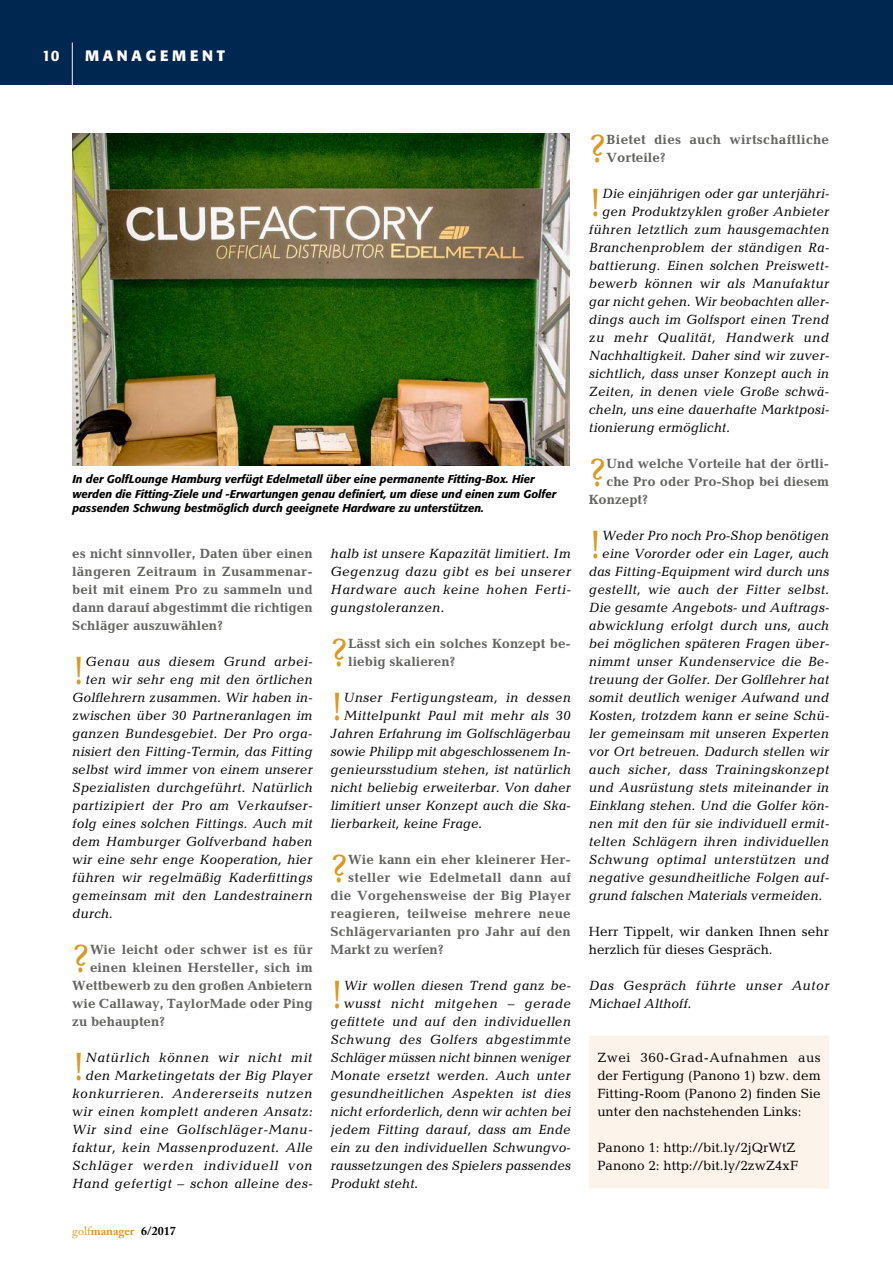
<style>
.page{position:relative;width:893px;height:1263px;background:#fff}
.page>*{position:absolute;margin:0;border:0;box-sizing:border-box;transform-origin:0 0}
.t1{font:39.9px "Candida";color:#dc9923}
.t2{font:700 15px "Formata";letter-spacing:.25em;color:#fff}
.t3{font:500 15px "Formata";color:#fff}
.t4{font:italic 13.5px/18px "Candida";letter-spacing:.01em;color:#000;text-align:right}
.t5{font:700 13.5px/18px "Candida";color:#636362;text-align:justify}
.t6{font:13.5px/18px "Candida";color:#000}
.t7{font:italic 13.5px/18px "Candida";letter-spacing:.03em;color:#000}
.t8{font:700 13.5px "Candida";letter-spacing:.02em;color:#636362}
.t9{font:700 13.5px/18px "Candida";letter-spacing:.025em;color:#636362}
.t10{font:700 12px "Adobe Caslon Pro";color:#dc9923}
.t11{font:italic 500 11.25px/14.4px "Formata";color:#000}
.s1{font-weight:400}
.s2{color:#000}
</style>
<div class="page">
<div style="left:0;top:0;width:893px;height:85px;background:#002750"></div>
<hr style="left:72px;top:43px;width:1px;height:42px;background:#fff">
<div style="left:589px;top:1035px;width:240px;height:153px;background:#fcf4ea"></div>
<img style="left:72px;top:133px;width:498px;height:332px">
<p class="t3" style="left:42px;top:46px;width:19px">10</p>
<p class="t2" style="left:85px;top:46px;width:142px">MANAGEMENT</p>
<p class="t11" style="left:72px;top:472px;width:485px">In der GolfLounge Hamburg verfügt Edelmetall über eine permanente Fitting-Box. Hier werden die Fitting-Ziele und -Erwartungen genau definiert, um diese und einen zum Golfer passenden Schwung bestmöglich durch geeignete Hardware zu unterstützen.</p>
<p class="t5" style="left:72px;top:544px;width:242px">es nicht sinnvoller, Daten über einen längeren Zeitraum in Zusammenar&shy;beit mit einem Pro zu sammeln und dann darauf abgestimmt die richtigen Schläger auszuwählen?</p>
<h1 class="t1" style="left:72px;top:648px;width:15px">!</h1>
<p class="t4" style="left:86px;top:652px;width:229px">Genau aus diesem Grund arbei-</p>
<p class="t4" style="left:86px;top:670px;width:229px">ten wir sehr eng mit den örtlichen</p>
<p class="t4" style="left:72px;top:688px;width:242px">Golflehrern zusammen. Wir haben in-</p>
<p class="t4" style="left:72px;top:706px;width:242px">zwischen über 30 Partneranlagen im</p>
<p class="t4" style="left:72px;top:724px;width:242px">ganzen Bundesgebiet. Der Pro orga-</p>
<p class="t4" style="left:72px;top:742px;width:242px">nisiert den Fitting-Termin, das Fitting</p>
<p class="t4" style="left:72px;top:760px;width:242px">selbst wird immer von einem unserer</p>
<p class="t4" style="left:72px;top:778px;width:242px">Spezialisten durchgeführt. Natürlich</p>
<p class="t4" style="left:72px;top:796px;width:242px">partizipiert der Pro am Verkaufser-</p>
<p class="t4" style="left:72px;top:814px;width:242px">folg eines solchen Fittings. Auch mit</p>
<p class="t4" style="left:72px;top:832px;width:242px">dem Hamburger Golfverband haben</p>
<p class="t4" style="left:72px;top:850px;width:242px">wir eine sehr enge Kooperation, hier</p>
<p class="t4" style="left:72px;top:868px;width:242px">führen wir regelmäßig Kaderfittings</p>
<p class="t4" style="left:72px;top:886px;width:242px">gemeinsam mit den Landestrainern</p>
<p class="t4" style="left:72px;top:904px;width:42px">durch.</p>
<h1 class="t1" style="left:72px;top:936px;width:19px">?</h1>
<p class="t5" style="left:90px;top:940px;width:224px">Wie leicht oder schwer ist es für</p>
<p class="t5" style="left:90px;top:958px;width:224px">einen kleinen Hersteller, sich im</p>
<p class="t5" style="left:72px;top:976px;width:242px">Wettbewerb zu den großen Anbietern</p>
<p class="t5" style="left:72px;top:994px;width:242px">wie Callaway, TaylorMade oder Ping</p>
<p class="t5" style="left:72px;top:1012px;width:95px">zu behaupten?</p>
<h1 class="t1" style="left:72px;top:1044px;width:15px">!</h1>
<p class="t4" style="left:72px;top:1048px;width:242px">Natürlich können wir nicht mit den Marketingetats der Big Player konkurrieren. Andererseits nutzen wir einen komplett anderen Ansatz:<br>Wir sind eine Golfschläger-Manu&shy;faktur, kein Massenproduzent. Alle Schläger werden individuell von Hand gefertigt – schon alleine des-</p>
<p class="t10" style="left:72px;top:1224px;width:105px"><span class="s1">golf</span>manager <span class="s2">6/2017</span></p>
<p class="t4" style="left:331px;top:544px;width:242px;text-align:justify">halb ist unsere Kapazität limitiert. Im Gegenzug dazu gibt es bei unserer Hardware auch keine hohen Ferti&shy;gungstoleranzen.</p>
<h1 class="t1" style="left:331px;top:630px;width:19px">?</h1>
<p class="t5" style="left:348px;top:634px;width:224px">Lässt sich ein solches Konzept be&shy;liebig skalieren?</p>
<h1 class="t1" style="left:331px;top:684px;width:15px">!</h1>
<p class="t4" style="left:344px;top:688px;width:228px">Unser Fertigungsteam, in dessen</p>
<p class="t4" style="left:344px;top:706px;width:228px">Mittelpunkt Paul mit mehr als 30</p>
<p class="t4" style="left:331px;top:724px;width:242px">Jahren Erfahrung im Golfschlägerbau</p>
<p class="t4" style="left:331px;top:742px;width:242px">sowie Philipp mit abgeschlossenem In-</p>
<p class="t4" style="left:331px;top:760px;width:242px">genieursstudium stehen, ist natürlich</p>
<p class="t4" style="left:331px;top:778px;width:242px">nicht beliebig erweiterbar. Von daher</p>
<p class="t4" style="left:331px;top:796px;width:242px">limitiert unser Konzept auch die Ska-</p>
<p class="t4" style="left:331px;top:814px;width:153px">lierbarkeit, keine Frage.</p>
<h1 class="t1" style="left:331px;top:846px;width:19px">?</h1>
<p class="t5" style="left:348px;top:850px;width:224px">Wie kann ein eher kleinerer Her-</p>
<p class="t8" style="left:348px;top:870px;width:224px">steller wie Edelmetall dann auf</p>
<p class="t5" style="left:331px;top:886px;width:242px">die Vorgehensweise der Big Player</p>
<p class="t8" style="left:331px;top:906px;width:242px">reagieren, teilweise mehrere neue</p>
<p class="t5" style="left:331px;top:922px;width:242px">Schlägervarianten pro Jahr auf den</p>
<p class="t5" style="left:331px;top:940px;width:115px">Markt zu werfen?</p>
<h1 class="t1" style="left:331px;top:972px;width:15px">!</h1>
<p class="t4" style="left:344px;top:976px;width:228px">Wir wollen diesen Trend ganz be-</p>
<p class="t7" style="left:344px;top:994px;width:228px">wusst nicht mitgehen – gerade</p>
<p class="t4" style="left:331px;top:1012px;width:242px">gefittete und auf den individuellen</p>
<p class="t4" style="left:331px;top:1030px;width:242px">Schwung des Golfers abgestimmte</p>
<p class="t4" style="left:331px;top:1048px;width:242px">Schläger müssen nicht binnen weniger</p>
<p class="t4" style="left:331px;top:1066px;width:242px">Monate ersetzt werden. Auch unter</p>
<p class="t4" style="left:331px;top:1084px;width:242px">gesundheitlichen Aspekten ist dies</p>
<p class="t4" style="left:331px;top:1102px;width:242px">nicht erforderlich, denn wir achten bei</p>
<p class="t4" style="left:331px;top:1120px;width:242px">jedem Fitting darauf, dass am Ende</p>
<p class="t4" style="left:331px;top:1138px;width:242px">ein zu den individuellen Schwungvo-</p>
<p class="t4" style="left:331px;top:1156px;width:242px">raussetzungen des Spielers passendes</p>
<p class="t4" style="left:331px;top:1174px;width:89px">Produkt steht.</p>
<h1 class="t1" style="left:589px;top:126px;width:19px">?</h1>
<p class="t9" style="left:607px;top:130px;width:224px">Bietet dies auch wirtschaftliche<br>Vorteile?</p>
<h1 class="t1" style="left:589px;top:180px;width:15px">!</h1>
<p class="t4" style="left:602px;top:184px;width:228px">Die einjährigen oder gar unterjähri-</p>
<p class="t4" style="left:602px;top:202px;width:228px">gen Produktzyklen großer Anbieter</p>
<p class="t4" style="left:589px;top:220px;width:242px">führen letztlich zum hausgemachten</p>
<p class="t4" style="left:589px;top:238px;width:242px">Branchenproblem der ständigen Ra-</p>
<p class="t4" style="left:589px;top:256px;width:242px">battierung. Einen solchen Preiswett-</p>
<p class="t4" style="left:589px;top:274px;width:242px">bewerb können wir als Manufaktur</p>
<p class="t4" style="left:589px;top:292px;width:242px">gar nicht gehen. Wir beobachten aller-</p>
<p class="t4" style="left:589px;top:310px;width:242px">dings auch im Golfsport einen Trend</p>
<p class="t7" style="left:589px;top:328px;width:242px">zu mehr Qualität, Handwerk und</p>
<p class="t4" style="left:589px;top:346px;width:242px">Nachhaltigkeit. Daher sind wir zuver-</p>
<p class="t4" style="left:589px;top:364px;width:242px">sichtlich, dass unser Konzept auch in</p>
<p class="t4" style="left:589px;top:382px;width:242px">Zeiten, in denen viele Große schwä-</p>
<p class="t4" style="left:589px;top:400px;width:242px">cheln, uns eine dauerhafte Marktposi-</p>
<p class="t4" style="left:589px;top:418px;width:143px">tionierung ermöglicht.</p>
<h1 class="t1" style="left:589px;top:450px;width:19px">?</h1>
<p class="t5" style="left:607px;top:454px;width:224px">Und welche Vorteile hat der örtli-</p>
<p class="t5" style="left:607px;top:472px;width:224px">che Pro oder Pro-Shop bei diesem</p>
<p class="t5" style="left:589px;top:490px;width:61px">Konzept?</p>
<h1 class="t1" style="left:589px;top:522px;width:15px">!</h1>
<p class="t4" style="left:602px;top:526px;width:228px">Weder Pro noch Pro-Shop benötigen</p>
<p class="t4" style="left:602px;top:544px;width:228px">eine Vororder oder ein Lager, auch</p>
<p class="t4" style="left:589px;top:562px;width:242px">das Fitting-Equipment wird durch uns</p>
<p class="t4" style="left:589px;top:580px;width:242px">gestellt, wie auch der Fitter selbst.</p>
<p class="t4" style="left:589px;top:598px;width:241px">Die gesamte Angebots- und Auftrags-</p>
<p class="t4" style="left:589px;top:616px;width:242px">abwicklung erfolgt durch uns, auch</p>
<p class="t4" style="left:589px;top:634px;width:242px">bei möglichen späteren Fragen über-</p>
<p class="t4" style="left:589px;top:652px;width:242px">nimmt unser Kundenservice die Be-</p>
<p class="t4" style="left:589px;top:670px;width:242px">treuung der Golfer. Der Golflehrer hat</p>
<p class="t4" style="left:589px;top:688px;width:242px">somit deutlich weniger Aufwand und</p>
<p class="t4" style="left:589px;top:706px;width:242px">Kosten, trotzdem kann er seine Schü-</p>
<p class="t4" style="left:589px;top:724px;width:242px">ler gemeinsam mit unseren Experten</p>
<p class="t4" style="left:589px;top:742px;width:242px">vor Ort betreuen. Dadurch stellen wir</p>
<p class="t4" style="left:589px;top:760px;width:242px">auch sicher, dass Trainingskonzept</p>
<p class="t4" style="left:589px;top:778px;width:242px">und Ausrüstung stets miteinander in</p>
<p class="t4" style="left:589px;top:796px;width:242px">Einklang stehen. Und die Golfer kön-</p>
<p class="t4" style="left:589px;top:814px;width:242px">nen mit den für sie individuell ermit-</p>
<p class="t4" style="left:589px;top:832px;width:242px">telten Schlägern ihren individuellen</p>
<p class="t4" style="left:589px;top:850px;width:242px">Schwung optimal unterstützen und</p>
<p class="t4" style="left:589px;top:868px;width:242px">negative gesundheitliche Folgen auf-</p>
<p class="t4" style="left:589px;top:886px;width:235px">grund falschen Materials vermeiden.</p>
<p class="t6" style="left:589px;top:922px;width:242px">Herr Tippelt, wir danken Ihnen sehr herzlich für dieses Gespräch.</p>
<p class="t7" style="left:589px;top:976px;width:242px">Das Gespräch führte unser Autor<br>Michael Althoff.</p>
<p class="t6" style="left:597px;top:1048px;width:225px;text-align:justify">Zwei 360-Grad-Aufnahmen aus der Fertigung (Panono 1) bzw. dem Fitting-Room (Panono 2) finden Sie unter den nachstehenden Links:</p>
<p class="t6" style="left:597px;top:1138px;width:202px">Panono 1: http://bit.ly/2jQrWtZ<br>Panono 2: http://bit.ly/2zwZ4xF</p>
</div>
